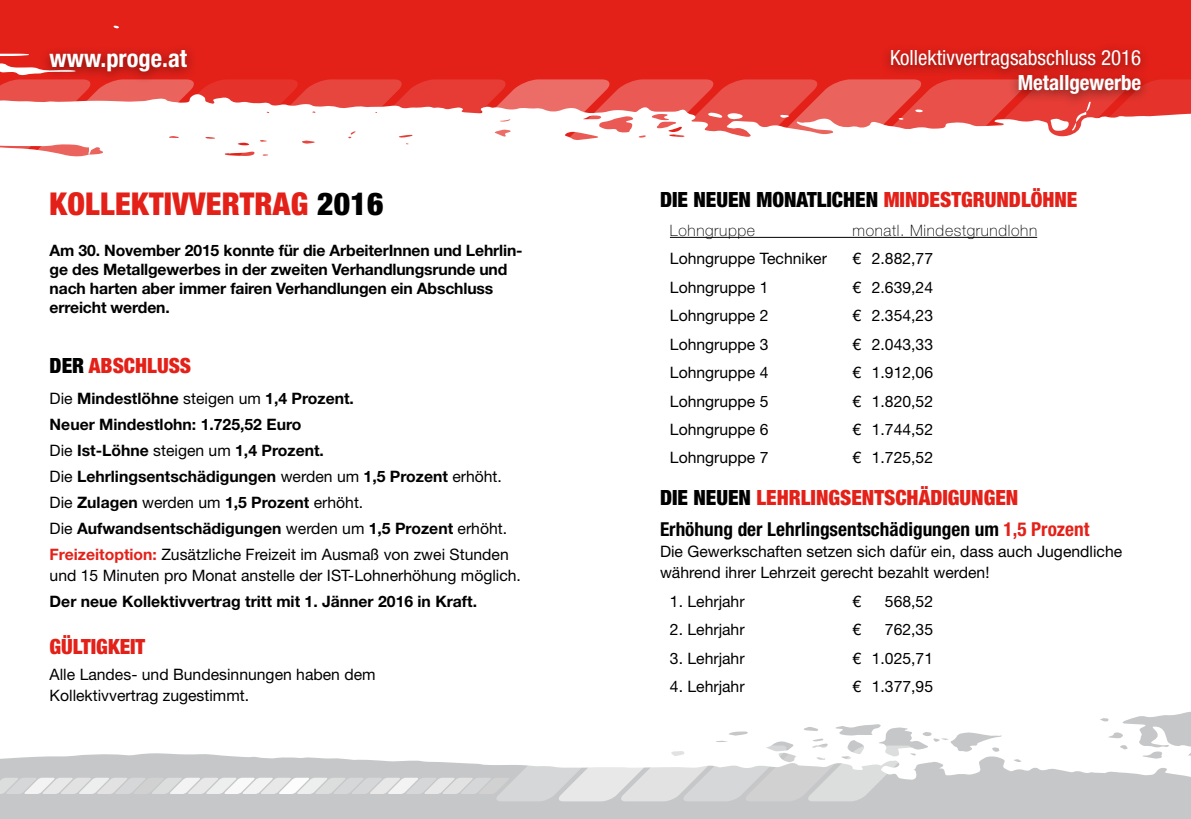
<style>
.page{position:relative;width:1191px;height:819px;background:#fff}
.page>*{position:absolute;margin:0;border:0;box-sizing:border-box;transform-origin:0 0}
.t1{font:900 condensed 31.5px "Helvetica Neue LT Std";letter-spacing:.01em;color:#e32119}
.t2{font:700 condensed 24.5px "Helvetica Neue LT Std";color:#fff}
.t3{font:900 condensed 21px "Helvetica Neue LT Std";color:#e32119}
.t4{font:900 condensed 21px "Helvetica Neue LT Std";color:#000}
.t5{font:condensed 21px "Helvetica Neue LT Std";color:#fff}
.t6{font:700 condensed 21px "Helvetica Neue LT Std";color:#fff}
.t7{font:700 condensed 19.25px "Helvetica Neue LT Std";color:#000}
.t8{font:700 15.75px/25.9px "Helvetica Neue LT Std";letter-spacing:-.01em;color:#000}
.t9{font:15.75px/21px "Helvetica Neue LT Std";color:#000}
.t10{font:100 15.75px "Helvetica Neue LT Std";letter-spacing:.04em;color:#000}
.s1{color:#000}
.s2{font-weight:400}
.s3{color:#e32119}
</style>
<div class="page">
<div style="left:0;top:0;width:1191px;height:79px;background:#e32119"></div>
<div style="left:0;top:758px;width:1191px;height:61px;background:#c6c7c8"></div>
<svg style="left:1099px;top:711px;width:92px;height:57px"></svg>
<svg style="left:1013px;top:758px;width:8px;height:4px"></svg>
<svg style="left:0;top:724px;width:1001px;height:77px"></svg>
<svg style="left:0;top:79px;width:1191px;height:78px"></svg>
<div style="left:40px;top:42px;width:157px;height:42px;background:#000;opacity:.5"></div>
<div style="left:880px;top:42px;width:271px;height:65px;background:#000;opacity:.5"></div>
<hr style="left:670px;top:237px;width:367px;height:1px;background:#000">
<h2 class="t2" style="left:50px;top:44px;width:139px">www.proge.at</h2>
<h3 class="t5" style="left:890px;top:45px;width:253px">Kollektivvertragsabschluss 2016</h3>
<h3 class="t6" style="left:1017px;top:70px;width:125px">Metallgewerbe</h3>
<h1 class="t1" style="left:50px;top:184px;width:335px">KOLLEKTIVVERTRAG <span class="s1">2016</span></h1>
<p class="t8" style="left:50px;top:240px;width:474px;line-height:19.2px">Am 30. November 2015 konnte für die ArbeiterInnen und Lehrlin&shy;ge des Metallgewerbes in der zweiten Verhandlungsrunde und nach harten aber immer fairen Verhandlungen ein Abschluss erreicht werden.</p>
<h3 class="t3" style="left:50px;top:352px;width:143px"><span class="s1">DER</span> ABSCHLUSS</h3>
<p class="t8" style="left:50px;top:385px;width:461px"><span class="s2">Die</span> Mindestlöhne <span class="s2">steigen um</span> 1,4 Prozent.<br>Neuer Mindestlohn: 1.725,52 Euro<br><span class="s2">Die</span> Ist-Löhne <span class="s2">steigen um</span> 1,4 Prozent.<br><span class="s2">Die</span> Lehrlingsentschädigungen <span class="s2">werden um</span> 1,5 Prozent <span class="s2">erhöht.<br>Die</span> Zulagen <span class="s2">werden um</span> 1,5 Prozent <span class="s2">erhöht.<br>Die</span> Aufwandsentschädigungen <span class="s2">werden um</span> 1,5 Prozent <span class="s2">erhöht.<br></span><span class="s3">Freizeitoption:</span> <span class="s2">Zusätzliche Freizeit im Ausmaß von zwei Stunden</span></p>
<p class="t9" style="left:50px;top:564px;width:473px">und 15 Minuten pro Monat anstelle der IST-Lohnerhöhung möglich.</p>
<p class="t8" style="left:50px;top:588px;width:429px">Der neue Kollektivvertrag tritt mit 1. Jänner 2016 in Kraft.</p>
<h3 class="t3" style="left:50px;top:633px;width:97px">GÜLTIGKEIT</h3>
<p class="t9" style="left:50px;top:663px;width:327px">Alle Landes- und Bundesinnungen haben dem<br>Kollektivvertrag zugestimmt.</p>
<h3 class="t4" style="left:660px;top:187px;width:419px">DIE NEUEN MONATLICHEN <span class="s3">MINDESTGRUNDLÖHNE</span></h3>
<p class="t10" style="left:670px;top:221px;width:87px">Lohngruppe</p>
<p class="t10" style="left:852px;top:221px;width:186px">monatl. Mindestgrundlohn</p>
<p class="t9" style="left:670px;top:248px;width:158px">Lohngruppe Techniker</p>
<p class="t9" style="left:852px;top:248px;width:82px">€ 2.882,77</p>
<p class="t9" style="left:670px;top:276px;width:100px">Lohngruppe 1</p>
<p class="t9" style="left:852px;top:276px;width:82px">€ 2.639,24</p>
<p class="t9" style="left:670px;top:305px;width:100px">Lohngruppe 2</p>
<p class="t9" style="left:852px;top:305px;width:82px">€ 2.354,23</p>
<p class="t9" style="left:670px;top:333px;width:100px">Lohngruppe 3</p>
<p class="t9" style="left:852px;top:333px;width:82px">€ 2.043,33</p>
<p class="t9" style="left:670px;top:362px;width:100px">Lohngruppe 4</p>
<p class="t9" style="left:852px;top:362px;width:82px">€ 1.912,06</p>
<p class="t9" style="left:670px;top:390px;width:100px">Lohngruppe 5</p>
<p class="t9" style="left:852px;top:390px;width:82px">€ 1.820,52</p>
<p class="t9" style="left:670px;top:418px;width:100px">Lohngruppe 6</p>
<p class="t9" style="left:852px;top:418px;width:82px">€ 1.744,52</p>
<p class="t9" style="left:670px;top:447px;width:100px">Lohngruppe 7</p>
<p class="t9" style="left:852px;top:447px;width:82px">€ 1.725,52</p>
<h3 class="t3" style="left:660px;top:485px;width:360px"><span class="s1">DIE NEUEN</span> LEHRLINGSENTSCHÄDIGUNGEN</h3>
<p class="t7" style="left:660px;top:518px;width:431px">Erhöhung der Lehrlingsentschädigungen um <span class="s3">1,5 Prozent</span></p>
<p class="t9" style="left:660px;top:541px;width:464px">Die Gewerkschaften setzen sich dafür ein, dass auch Jugendliche während ihrer Lehrzeit gerecht bezahlt werden!</p>
<p class="t9" style="left:670px;top:590px;width:76px">1. Lehrjahr</p>
<p class="t9" style="left:852px;top:590px;width:10px">€</p>
<p class="t9" style="left:885px;top:590px;width:50px">568,52</p>
<p class="t9" style="left:670px;top:619px;width:76px">2. Lehrjahr</p>
<p class="t9" style="left:852px;top:619px;width:10px">€</p>
<p class="t9" style="left:885px;top:619px;width:50px">762,35</p>
<p class="t9" style="left:670px;top:647px;width:76px">3. Lehrjahr</p>
<p class="t9" style="left:852px;top:647px;width:82px">€ 1.025,71</p>
<p class="t9" style="left:670px;top:676px;width:76px">4. Lehrjahr</p>
<p class="t9" style="left:852px;top:676px;width:82px">€ 1.377,95</p>
</div>
